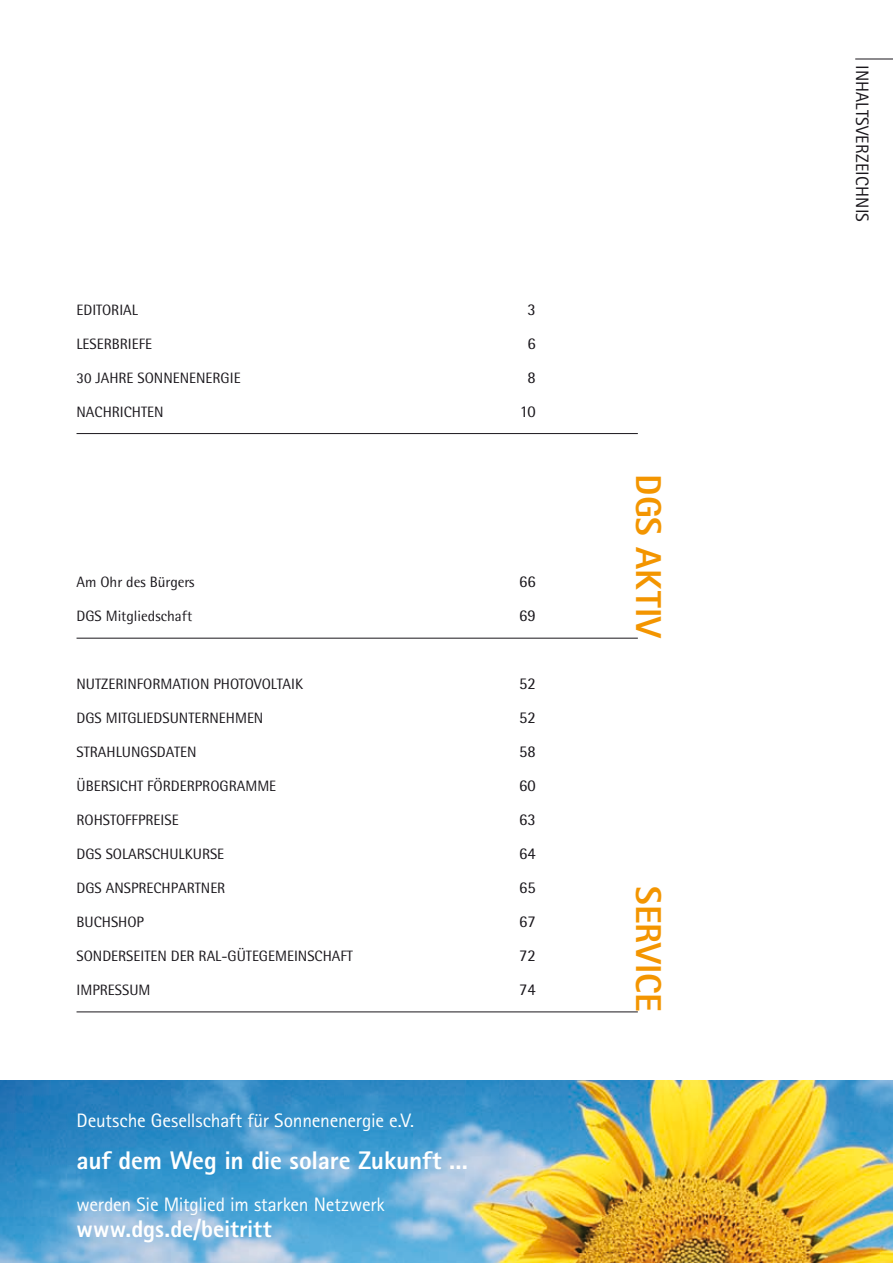
<style>
.page{position:relative;width:893px;height:1263px;background:#fff}
.page>*{position:absolute;margin:0;border:0;box-sizing:border-box;transform-origin:0 0}
.t1{font:800 36px "Rotis Sans Serif Std";color:#f39500}
.t2{font:800 25.5px "Rotis Sans Serif Std";letter-spacing:-.01em;color:#fff}
.t3{font:800 24px "Rotis Sans Serif Std";color:#fff}
.t4{font:19.5px "Rotis Sans Serif Std";letter-spacing:-.01em;color:#fff}
.t5{font:18px "Rotis Sans Serif Std";letter-spacing:.01em;color:#1a171c}
.t6{font:16.5px "Rotis Semi Sans Std";color:#1a171c}
.t7{font:15px "Rotis Semi Sans Std";color:#1a171c}
</style>
<div class="page">
<hr style="left:855px;top:59px;width:38px;height:1px;background:#1a171c">
<hr style="left:77px;top:638px;width:561px;height:1px;background:#1a171c">
<hr style="left:77px;top:1012px;width:561px;height:1px;background:#1a171c">
<img style="left:0;top:1080px;width:893px;height:183px">
<hr style="left:77px;top:433px;width:561px;height:1px;background:#1a171c">
<p class="t7" style="left:77px;top:301px;width:56px">EDITORIAL</p>
<p class="t6" style="left:527px;top:299px;width:10px">3</p>
<p class="t7" style="left:77px;top:335px;width:8px">LESE</p>
<p class="t7" style="left:104px;top:335px;width:31px">RBRIEFE</p>
<p class="t6" style="left:527px;top:333px;width:10px">6</p>
<p class="t7" style="left:77px;top:369px;width:78px">30 JAHR E SONN</p>
<p class="t7" style="left:173px;top:369px;width:69px">EN EN ERGIE</p>
<p class="t6" style="left:527px;top:367px;width:10px">8</p>
<p class="t7" style="left:77px;top:403px;width:89px">NACHRICHTEN</p>
<p class="t6" style="left:520px;top:401px;width:17px">10</p>
<p class="t7" style="left:77px;top:573px;width:120px">AM OHR DES BÜRGERS</p>
<p class="t6" style="left:519px;top:571px;width:18px">66</p>
<p class="t7" style="left:77px;top:607px;width:117px">DGS MITGLIEDSCHAFT</p>
<p class="t6" style="left:519px;top:605px;width:18px">69</p>
<p class="t7" style="left:77px;top:675px;width:222px">N UTZERI NFORMATI ON PHOTOVOLTAIK</p>
<p class="t6" style="left:519px;top:674px;width:18px">52</p>
<p class="t7" style="left:77px;top:709px;width:74px">DGS MITG LIEDS</p>
<p class="t7" style="left:170px;top:709px;width:95px">UNTERNEHMEN</p>
<p class="t6" style="left:519px;top:708px;width:18px">52</p>
<p class="t7" style="left:77px;top:743px;width:122px">STRAHLUNGSDATE N</p>
<p class="t6" style="left:519px;top:742px;width:18px">58</p>
<p class="t7" style="left:77px;top:777px;width:180px">ÜBERSICHT FÖRDERPROGRAMME</p>
<p class="t6" style="left:519px;top:776px;width:18px">60</p>
<p class="t7" style="left:77px;top:811px;width:84px">ROHSTOFFPREISE</p>
<p class="t6" style="left:519px;top:810px;width:18px">63</p>
<p class="t7" style="left:77px;top:845px;width:142px">DGS SOLARSCHULKURSE</p>
<p class="t6" style="left:519px;top:844px;width:18px">64</p>
<p class="t7" style="left:77px;top:879px;width:150px">DGS ANSPRECHPARTNER</p>
<p class="t6" style="left:519px;top:878px;width:18px">65</p>
<p class="t7" style="left:77px;top:913px;width:68px">BUCHSHOP</p>
<p class="t6" style="left:519px;top:912px;width:18px">67</p>
<p class="t7" style="left:77px;top:947px;width:278px">SON DERSEITEN DER RAL-GÜTEGEMEINSCHAFT</p>
<p class="t6" style="left:519px;top:946px;width:18px">72</p>
<p class="t7" style="left:77px;top:981px;width:73px">IMPRESSUM</p>
<p class="t6" style="left:519px;top:980px;width:18px">74</p>
<h3 class="t4" style="left:77px;top:1109px;width:339px">Deutsche Gesellschaft für Sonnenenergie e.V.</h3>
<h2 class="t2" style="left:77px;top:1144px;width:393px">auf dem Weg in die solare Zukunft ...</h2>
<h3 class="t4" style="left:77px;top:1193px;width:310px">werden Sie Mitglied im starken Netzwerk</h3>
<h3 class="t3" style="left:77px;top:1213px;width:197px">www.dgs.de/beitritt</h3>
<h1 class="t1" style="left:671px;top:474px;width:166px;rotate:90deg">DGS AKTIV</h1>
<h1 class="t1" style="left:671px;top:886px;width:127px;rotate:90deg">SERVICE</h1>
<p class="t5" style="left:873px;top:65px;width:159px;rotate:90deg">INHALTSVERZEICHNIS</p>
</div>
